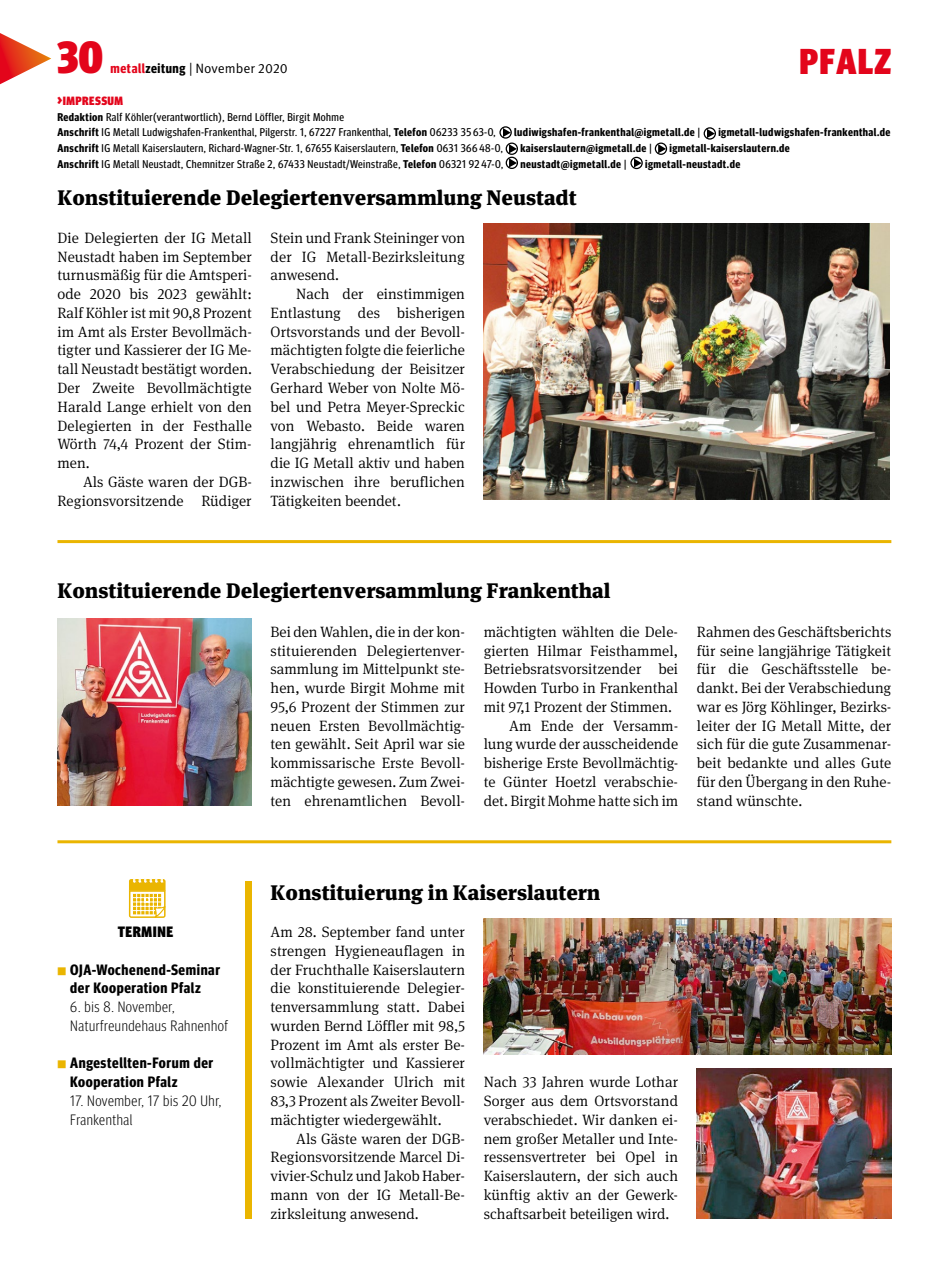
<style>
.page{position:relative;width:936px;height:1285px;background:#fff}
.page>*{position:absolute;margin:0;border:0;box-sizing:border-box;transform-origin:0 0}
.t1{font:900 condensed 45px "Meta Head IGMT";color:#e3051b}
.t2{font:900 condensed 36px "Meta Head IGMT";letter-spacing:.04em;color:#e3051b}
.t3{font:900 21px "Meta Serif IGMT";color:#000}
.t4{font:300 15px/18.8px "Meta Serif IGMT";color:#000;text-align:justify}
.t5{font:700 15px/18.8px "Meta Headline Cond OT";letter-spacing:.04em;color:#000;text-align:center}
.t6{font:300 condensed 15px/18.8px "Meta Head IGMT";letter-spacing:.04em;color:#000}
.t7{font:900 condensed 15px "Meta Head IGMT";letter-spacing:.04em;color:#000}
.t8{font:13.5px "Meta IGMT";color:#000}
.t9{font:900 condensed 12px "Meta Head IGMT";letter-spacing:.04em;color:#e3051b}
.t10{font:11.25px/15.8px "Meta Headline Cond OT";letter-spacing:.04em;color:#000}
.t11{font:700 11.25px "Meta Headline Cond OT";letter-spacing:.04em;color:#000}
.s1{font-family:"Meta Headline Cond OT";font-weight:700;color:#e3051b}
.s2{font-family:"Meta Headline Cond OT";font-weight:700}
.s3{font-size:13.5px}
.s4{font-weight:700}
.s5{font-weight:400}
.s6{font-family:"Meta IGMT";font-size:10.5px;color:#eab500}
</style>
<div class="page">
<div style="left:499px;top:126px;width:13px;height:13px;border:1px solid #000;border-radius:50%"></div>
<svg style="left:503px;top:128px;width:7px;height:9px"></svg>
<svg style="left:0;top:33px;width:51px;height:51px"></svg>
<div style="left:505px;top:142px;width:13px;height:13px;border:1px solid #000;border-radius:50%"></div>
<div style="left:505px;top:157px;width:13px;height:12px;border:1px solid #000;border-radius:50%"></div>
<svg style="left:509px;top:144px;width:8px;height:23px"></svg>
<div style="left:703px;top:127px;width:13px;height:13px;border:1px solid #000;border-radius:50%"></div>
<svg style="left:707px;top:129px;width:8px;height:9px"></svg>
<div style="left:654px;top:142px;width:13px;height:13px;border:1px solid #000;border-radius:50%"></div>
<svg style="left:658px;top:144px;width:8px;height:9px"></svg>
<div style="left:630px;top:157px;width:12px;height:12px;border:1px solid #000;border-radius:50%"></div>
<svg style="left:633px;top:158px;width:8px;height:9px"></svg>
<hr style="left:57px;top:840px;width:834px;height:3px;background:#eab500">
<img style="left:483px;top:918px;width:408px;height:136px">
<img style="left:483px;top:223px;width:406px;height:276px">
<img style="left:57px;top:618px;width:195px;height:187px">
<img style="left:697px;top:1068px;width:194px;height:150px">
<div style="left:246px;top:880px;width:6px;height:338px;background:#eab500"></div>
<svg style="left:129px;top:879px;width:37px;height:39px"></svg>
<hr style="left:57px;top:540px;width:834px;height:3px;background:#eab500">
<h1 class="t1" style="left:57px;top:21px;width:47px">30</h1>
<p class="t8" style="left:111px;top:58px;width:179px"><span class="s1">metall</span><span class="s2">zeitung</span> | November 2020</p>
<p class="t9" style="left:57px;top:91px;width:67px"><span class="s3">&gt;</span>IMPRESSUM</p>
<p class="t10" style="left:57px;top:109px;width:439px"><span class="s4">Redaktion</span> Ralf Köhler(verantwortlich), Bernd Löffler, Birgit Mohme<br><span class="s4">Anschrift</span> IG Metall Ludwigshafen-Frankenthal, Pilgerstr. 1, 67227 Frankenthal, <span class="s4">Telefon</span> 06233 35 63-0,</p>
<h2 class="t2" style="left:799px;top:33px;width:93px">PFALZ</h2>
<p class="t11" style="left:514px;top:126px;width:187px">ludiwigshafen-frankenthal@igmetall.de <span class="s5">|</span></p>
<p class="t11" style="left:718px;top:126px;width:174px">igmetall-ludwigshafen-frankenthal.de</p>
<p class="t10" style="left:57px;top:140px;width:447px"><span class="s4">Anschrift</span> IG Metall Kaiserslautern, Richard-Wagner-Str. 1, 67655 Kaiserslautern, <span class="s4">Telefon</span> 0631 366 48-0,</p>
<p class="t11" style="left:520px;top:141px;width:133px">kaiserslautern@igmetall.de <span class="s5">|</span></p>
<p class="t11" style="left:669px;top:141px;width:122px">igmetall-kaiserslautern.de</p>
<p class="t10" style="left:57px;top:156px;width:447px"><span class="s4">Anschrift</span> IG Metall Neustadt, Chemnitzer Straße 2, 67433 Neustadt/Weinstraße, <span class="s4">Telefon</span> 06321 92 47-0,</p>
<p class="t11" style="left:520px;top:157px;width:107px">neustadt@igmetall.de <span class="s5">|</span></p>
<p class="t11" style="left:645px;top:157px;width:97px">igmetall-neustadt.de</p>
<h3 class="t3" style="left:57px;top:180px;width:520px">Konstituierende Delegiertenversammlung Neustadt</h3>
<p class="t4" style="left:57px;top:227px;width:196px">Die Delegierten der IG Metall Neustadt haben im September turnusmäßig für die Amtsperi&shy;ode 2020 bis 2023 gewählt:<br>Ralf Köhler ist mit 90,8 Prozent im Amt als Erster Bevollmäch&shy;tigter und Kassierer der IG Me&shy;tall Neustadt bestätigt worden.<br>Der Zweite Bevollmächtigte Harald Lange erhielt von den Delegierten in der Festhalle Wörth 74,4 Prozent der Stim&shy;men.</p>
<p class="t4" style="left:57px;top:471px;width:196px;text-align:right">Als Gäste waren der DGB-<br>Regionsvorsitzende Rüdiger</p>
<p class="t4" style="left:270px;top:227px;width:196px">Stein und Frank Steininger von der IG Metall-Bezirksleitung anwesend.</p>
<p class="t4" style="left:270px;top:284px;width:196px;text-indent:26px">Nach der einstimmigen Entlastung des bisherigen Ortsvorstands und der Bevoll&shy;mächtigten folgte die feierliche Verabschiedung der Beisitzer Gerhard Weber von Nolte Mö&shy;bel und Petra Meyer-Spreckic von Webasto. Beide waren langjährig ehrenamtlich für die IG Metall aktiv und haben inzwischen ihre beruflichen Tätigkeiten beendet.</p>
<h3 class="t3" style="left:57px;top:572px;width:554px">Konstituierende Delegiertenversammlung Frankenthal</h3>
<p class="t4" style="left:270px;top:621px;width:196px">Bei den Wahlen, die in der kon&shy;stituierenden Delegiertenver&shy;sammlung im Mittelpunkt ste&shy;hen, wurde Birgit Mohme mit 95,6 Prozent der Stimmen zur neuen Ersten Bevollmächtig&shy;ten gewählt. Seit April war sie kommissarische Erste Bevoll&shy;mächtigte gewesen. Zum Zwei&shy;ten ehrenamtlichen Bevoll-</p>
<p class="t4" style="left:483px;top:621px;width:196px">mächtigten wählten die Dele-</p>
<p class="t4" style="left:483px;top:640px;width:196px">gierten Hilmar Feisthammel,</p>
<p class="t4" style="left:483px;top:659px;width:196px">Betriebsratsvorsitzender bei</p>
<p class="t4" style="left:483px;top:677px;width:196px">Howden Turbo in Frankenthal</p>
<p class="t4" style="left:483px;top:696px;width:190px">mit 97,1 Prozent der Stimmen.</p>
<p class="t4" style="left:509px;top:715px;width:170px">Am Ende der Versamm-</p>
<p class="t4" style="left:483px;top:734px;width:196px">lung wurde der ausscheidende</p>
<p class="t4" style="left:483px;top:752px;width:196px">bisherige Erste Bevollmächtig-</p>
<p class="t4" style="left:483px;top:771px;width:196px">te Günter Hoetzl verabschie-</p>
<p class="t4" style="left:483px;top:790px;width:196px">det. Birgit Mohme hatte sich im</p>
<p class="t4" style="left:697px;top:621px;width:196px">Rahmen des Geschäftsberichts für seine langjährige Tätigkeit für die Geschäftsstelle be&shy;dankt. Bei der Verabschiedung war es Jörg Köhlinger, Bezirks&shy;leiter der IG Metall Mitte, der sich für die gute Zusammenar&shy;beit bedankte und alles Gute für den Übergang in den Ruhe&shy;stand wünschte.</p>
<p class="t7" style="left:118px;top:919px;width:57px">TERMINE</p>
<p class="t5" style="left:57px;top:959px;width:164px"><span class="s6">■</span> OJA-Wochenend-Seminar der Kooperation Pfalz</p>
<p class="t6" style="left:70px;top:996px;width:159px">6. bis 8. November,<br>Naturfreundehaus Rahnenhof</p>
<p class="t5" style="left:70px;top:1053px;width:144px;text-align:left;text-indent:-13px"><span class="s6">■</span> Angestellten-Forum der<br>Kooperation Pfalz</p>
<p class="t6" style="left:70px;top:1090px;width:153px">17. November, 17 bis 20 Uhr,<br>Frankenthal</p>
<h3 class="t3" style="left:270px;top:874px;width:331px">Konstituierung in Kaiserslautern</h3>
<p class="t4" style="left:270px;top:921px;width:196px">Am 28. September fand unter strengen Hygieneauflagen in der Fruchthalle Kaiserslautern die konstituierende Delegier&shy;tenversammlung statt. Dabei wurden Bernd Löffler mit 98,5<br>Prozent im Amt als erster Be&shy;vollmächtigter und Kassierer sowie Alexander Ulrich mit 83,3 Prozent als Zweiter Bevoll&shy;mächtigter wiedergewählt.</p>
<p class="t4" style="left:270px;top:1127px;width:196px;text-indent:26px">Als Gäste waren der DGB-Regionsvorsitzende Marcel Di&shy;vivier-Schulz und Jakob Haber&shy;mann von der IG Metall-Be&shy;zirksleitung anwesend.</p>
<p class="t4" style="left:483px;top:1071px;width:196px">Nach 33 Jahren wurde Lothar Sorger aus dem Ortsvorstand verabschiedet. Wir danken ei&shy;nem großer Metaller und Inte&shy;ressensvertreter bei Opel in Kaiserslautern, der sich auch künftig aktiv an der Gewerk&shy;schaftsarbeit beteiligen wird.</p>
</div>
